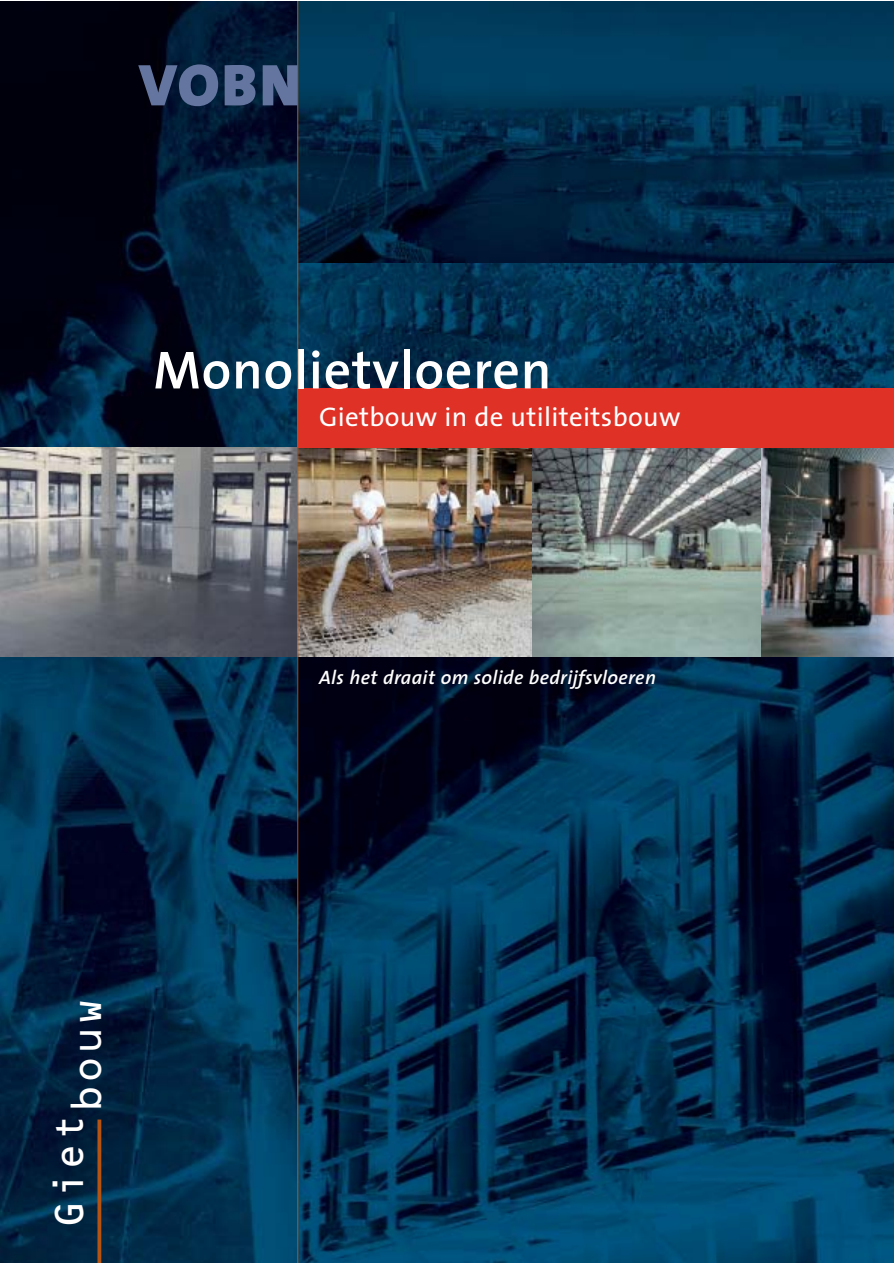
<style>
.page{position:relative;width:894px;height:1263px;background:#fff}
.page>*{position:absolute;margin:0;border:0;box-sizing:border-box;transform-origin:0 0}
.t1{font:600 54px "The Sans";letter-spacing:.01em;color:#fff}
.t2{font:48.15px "OCRB10 Pitch BT";color:#fff}
.t3{font:27px "The Sans";letter-spacing:.01em;color:#fff}
.t4{font:italic 600 19.5px "The Sans";letter-spacing:.02em;color:#fff}
</style>
<div class="page">
<img style="left:0;top:2px;width:297px;height:1261px">
<img style="left:298px;top:2px;width:596px;height:261px">
<img style="left:298px;top:656px;width:596px;height:607px">
<svg style="left:298px;top:263px;width:596px;height:125px;background:#023252"></svg>
<svg style="left:0;top:448px;width:297px;height:208px;background:#7c7e83"></svg>
<svg style="left:531px;top:448px;width:230px;height:208px;background:#828f8b"></svg>
<img style="left:761px;top:448px;width:133px;height:208px">
<img style="left:298px;top:448px;width:233px;height:208px">
<div style="left:298px;top:388px;width:596px;height:60px;background:#e03126"></div>
<svg style="left:138px;top:64px;width:80px;height:42px;background:#38486a"></svg>
<svg style="left:225px;top:65px;width:30px;height:40px"></svg>
<svg style="left:263px;top:65px;width:34px;height:40px"></svg>
<hr style="left:297px;top:2px;width:1px;height:1261px;background:#b45312">
<svg style="left:97px;top:1120px;width:4px;height:143px"></svg>
<h1 class="t1" style="left:153px;top:350px;width:400px">Monolietvloeren</h1>
<h3 class="t3" style="left:319px;top:407px;width:363px">Gietbouw in de utiliteitsbouw</h3>
<p class="t4" style="left:319px;top:670px;width:338px">Als het draait om solide bedrijfsvloeren</p>
<h2 class="t2" style="left:61px;top:1229px;width:233px;rotate:-90deg">Gietbouw</h2>
</div>
